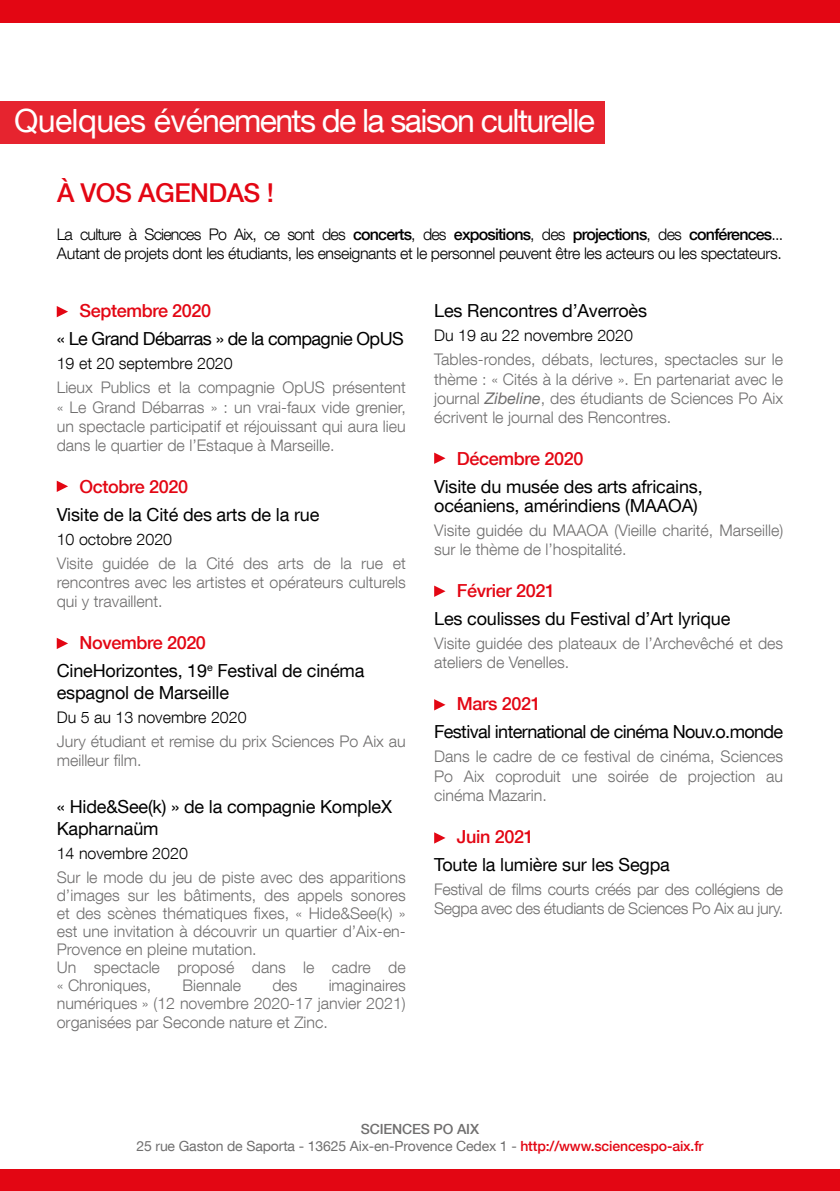
<style>
.page{position:relative;width:840px;height:1191px;background:#fff}
.page>*{position:absolute;margin:0;border:0;box-sizing:border-box;transform-origin:0 0}
.t1{font:32px "Helvetica Neue LT Com";letter-spacing:-.05em;color:#fff}
.t2{font:500 26px "Helvetica Neue LT Com";letter-spacing:-.02em;color:#e30613}
.t3{font:18px/28px "Helvetica Neue LT Com";letter-spacing:-.01em;color:#000}
.t4{font:18px "Helvetica Neue LT Com";letter-spacing:-.035em;color:#000}
.t5{font:500 18px "Helvetica Neue LT Com";letter-spacing:-.02em;color:#e30613}
.t6{font:300 16px/19.2px "Helvetica Neue LT Com";color:#706f6f;text-align:justify}
.t7{font:300 16px/19.2px "Helvetica Neue LT Com";letter-spacing:-.025em;color:#000}
.t8{font:300 16px/19.2px "Helvetica Neue LT Com";letter-spacing:-.02em;color:#706f6f}
.t9{font:300 16px "Helvetica Neue LT Com";color:#000}
.t10{font:14px/16.8px "Helvetica Neue LT Com";letter-spacing:-.01em;color:#706f6f;text-align:center}
.s1{font-weight:500}
.s2{font-weight:500;color:#e30613}
.s3{font-weight:400;font-style:italic}
</style>
<div class="page">
<div style="left:0;top:101px;width:604px;height:42px;background:#e6242f"></div>
<svg style="left:57px;top:306px;width:11px;height:11px"></svg>
<svg style="left:57px;top:480px;width:11px;height:12px"></svg>
<svg style="left:57px;top:638px;width:11px;height:11px"></svg>
<svg style="left:434px;top:452px;width:11px;height:12px"></svg>
<svg style="left:434px;top:585px;width:11px;height:12px"></svg>
<svg style="left:434px;top:699px;width:11px;height:11px"></svg>
<svg style="left:434px;top:832px;width:11px;height:11px"></svg>
<div style="left:0;top:0;width:839px;height:23px;background:#e30613"></div>
<div style="left:0;top:1169px;width:839px;height:22px;background:#e30613"></div>
<h1 class="t1" style="left:14px;top:101px;width:582px">Quelques événements de la saison culturelle</h1>
<h2 class="t2" style="left:57px;top:177px;width:218px">À VOS AGENDAS !</h2>
<p class="t7" style="left:57px;top:225px;width:727px">La culture à Sciences Po Aix, ce sont des <span class="s1">concerts</span>, des <span class="s1">expositions</span>, des <span class="s1">projections</span>, des <span class="s1">conférences</span>...<br>Autant de projets dont les étudiants, les enseignants et le personnel peuvent être les acteurs ou les spectateurs.</p>
<p class="t5" style="left:79px;top:300px;width:133px">Septembre 2020</p>
<p class="t4" style="left:57px;top:328px;width:348px">« Le Grand Débarras » de la compagnie OpUS</p>
<p class="t9" style="left:57px;top:354px;width:177px">19 et 20 septembre 2020</p>
<p class="t6" style="left:57px;top:378px;width:350px">Lieux Publics et la compagnie OpUS présentent « Le Grand Débarras » : un vrai-faux vide grenier, un spectacle participatif et réjouissant qui aura lieu dans le quartier de l’Estaque à Marseille.</p>
<p class="t5" style="left:79px;top:476px;width:110px">Octobre 2020</p>
<p class="t3" style="left:57px;top:500px;width:264px">Visite de la Cité des arts de la rue</p>
<p class="t9" style="left:57px;top:529px;width:117px">10 octobre 2020</p>
<p class="t6" style="left:57px;top:553px;width:350px">Visite guidée de la Cité des arts de la rue et rencontres avec les artistes et opérateurs culturels qui y travaillent.</p>
<p class="t3" style="left:57px;top:628px;width:309px;text-indent:23px"><span class="s2">Novembre 2020<br></span>CineHorizontes, 19<sup>e</sup> Festival de cinéma</p>
<p class="t3" style="left:57px;top:678px;width:174px">espagnol de Marseille</p>
<p class="t9" style="left:57px;top:707px;width:191px">Du 5 au 13 novembre 2020</p>
<p class="t6" style="left:57px;top:731px;width:350px">Jury étudiant et remise du prix Sciences Po Aix au meilleur film.</p>
<p class="t3" style="left:57px;top:795px;width:336px;line-height:21.6px">« Hide&amp;See(k) » de la compagnie KompleX<br>Kapharnaüm</p>
<p class="t9" style="left:57px;top:843px;width:133px">14 novembre 2020</p>
<p class="t6" style="left:57px;top:868px;width:350px;line-height:18px;text-align:left">Sur le mode du jeu de piste avec des apparitions d’images sur les bâtiments, des appels sonores et des scènes thématiques fixes, « Hide&amp;See(k) » est une invitation à découvrir un quartier d’Aix-en-Provence en pleine mutation.<br>Un spectacle proposé dans le cadre de « Chroniques,</p>
<p class="t6" style="left:57px;top:975px;width:350px;line-height:18.6px;text-indent:272px">imaginaires numériques » (12 novembre 2020-17 janvier 2021) organisées par Seconde nature et Zinc.</p>
<p class="t6" style="left:182px;top:975px;width:60px">Biennale</p>
<p class="t6" style="left:272px;top:975px;width:27px">des</p>
<p class="t3" style="left:434px;top:296px;width:214px">Les Rencontres d’Averroès</p>
<p class="t9" style="left:434px;top:326px;width:200px">Du 19 au 22 novembre 2020</p>
<p class="t6" style="left:434px;top:350px;width:350px">Tables-rondes, débats, lectures, spectacles sur le thème : « Cités à la dérive ». En partenariat avec le journal <span class="s3">Zibeline</span>, des étudiants de Sciences Po Aix écrivent le journal des Rencontres.</p>
<p class="t5" style="left:456px;top:448px;width:128px">Décembre 2020</p>
<p class="t3" style="left:434px;top:476px;width:270px;line-height:19.2px">Visite du musée des arts africains, océaniens, amérindiens (MAAOA)</p>
<p class="t6" style="left:434px;top:520px;width:350px">Visite guidée du MAAOA (Vieille charité, Marseille) sur le thème de l’hospitalité.</p>
<p class="t5" style="left:456px;top:580px;width:100px">Février 2021</p>
<p class="t3" style="left:434px;top:604px;width:297px">Les coulisses du Festival d’Art lyrique</p>
<p class="t6" style="left:434px;top:633px;width:350px">Visite guidée des plateaux de l’Archevêché et des ateliers de Venelles.</p>
<p class="t5" style="left:456px;top:693px;width:85px">Mars 2021</p>
<p class="t4" style="left:434px;top:721px;width:350px">Festival international de cinéma Nouv.o.monde</p>
<p class="t6" style="left:434px;top:746px;width:350px">Dans le cadre de ce festival de cinéma, Sciences Po Aix coproduit une soirée de projection au cinéma Mazarin.</p>
<p class="t5" style="left:456px;top:825px;width:78px">Juin 2021</p>
<p class="t3" style="left:434px;top:849px;width:237px">Toute la lumière sur les Segpa</p>
<p class="t8" style="left:434px;top:879px;width:350px">Festival de films courts créés par des collégiens de<br>Segpa avec des étudiants de Sciences Po Aix au jury.</p>
<p class="t10" style="left:136px;top:1120px;width:568px"><span class="s1">SCIENCES PO AIX<br></span>25 rue Gaston de Saporta - 13625 Aix-en-Provence Cedex 1 - <span class="s2">http://www.sciencespo-aix.fr</span></p>
</div>
